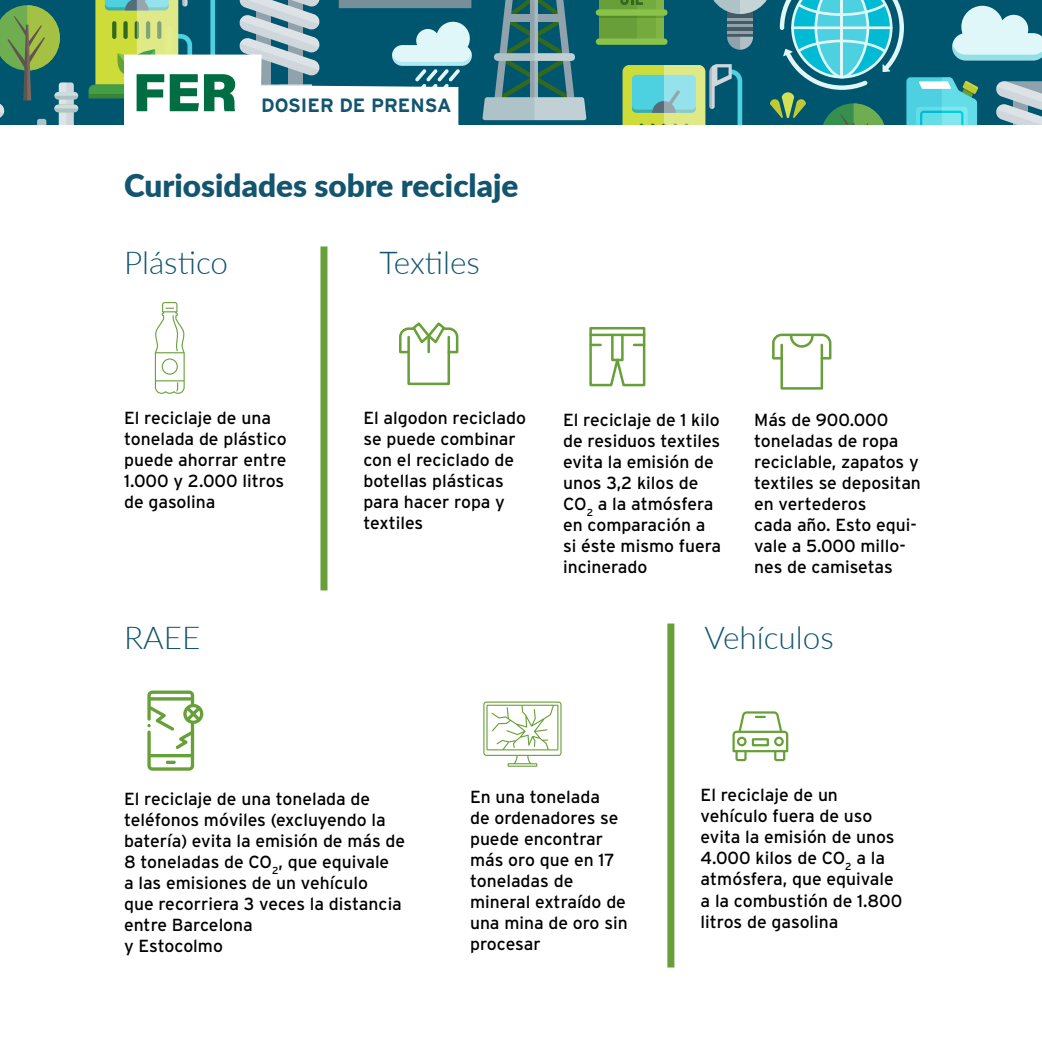
<style>
.page{position:relative;width:1042px;height:1042px;background:#fff}
.page>*{position:absolute;margin:0;border:0;box-sizing:border-box;transform-origin:0 0}
.t1{font:300 31.5px "Lato";color:#13556f}
.t2{font:900 31.5px "Lato";color:#13556f}
.t3{font:700 19.25px "Interstate";color:#13556f}
.t4{font:17.5px/21px "Interstate";color:#000}
</style>
<div class="page">
<svg style="left:483px;top:701px;width:78px;height:66px"></svg>
<svg style="left:732px;top:711px;width:57px;height:51px"></svg>
<svg style="left:154px;top:302px;width:31px;height:92px"></svg>
<div style="left:407px;top:336px;width:43px;height:49px;border:3px solid #679f38"></div>
<svg style="left:399px;top:322px;width:60px;height:33px"></svg>
<svg style="left:589px;top:327px;width:57px;height:60px"></svg>
<div style="left:780px;top:344px;width:43px;height:46px;border:3px solid #679f38"></div>
<svg style="left:772px;top:333px;width:60px;height:28px"></svg>
<svg style="left:147px;top:690px;width:56px;height:81px"></svg>
<div style="left:320px;top:246px;width:7px;height:344px;background:#679f39"></div>
<div style="left:667px;top:623px;width:7px;height:344px;background:#679f39"></div>
<div style="left:0;top:0;width:1042px;height:124px;background:#00556f"></div>
<svg style="left:482px;top:0;width:104px;height:120px"></svg>
<div style="left:599px;top:0;width:65px;height:41px;background:#689f38"></div>
<div style="left:599px;top:12px;width:65px;height:6px;background:#548c2a"></div>
<div style="left:596px;top:9px;width:71px;height:7px;background:#8ac349;border-radius:3px"></div>
<div style="left:596px;top:38px;width:71px;height:7px;background:#8ac349;border-radius:3px"></div>
<svg style="left:620px;top:0;width:422px;height:125px"></svg>
<svg style="left:0;top:5px;width:78px;height:119px"></svg>
<svg style="left:89px;top:0;width:383px;height:125px"></svg>
<p class="t3" style="left:261px;top:94px;width:192px">DOSIER DE PRENSA</p>
<h1 class="t2" style="left:124px;top:162px;width:396px">Curiosidades sobre reciclaje</h1>
<h1 class="t1" style="left:124px;top:241px;width:106px">Plástico</h1>
<h1 class="t1" style="left:379px;top:241px;width:102px">Textiles</h1>
<p class="t4" style="left:124px;top:407px;width:164px">El reciclaje de una tonelada de plástico puede ahorrar entre<br>1.000 y 2.000 litros de gasolina</p>
<p class="t4" style="left:363px;top:407px;width:164px">El algodon reciclado se puede combinar con el reciclado de botellas plásticas para hacer ropa y textiles</p>
<p class="t4" style="left:563px;top:409px;width:160px">El reciclaje de 1 kilo de residuos textiles evita la emisión de unos 3,2 kilos de<br>CO<sub>2</sub> a la atmósfera en comparación a si éste mismo fuera incinerado</p>
<p class="t4" style="left:754px;top:409px;width:168px">Más de 900.000 toneladas de ropa reciclable, zapatos y textiles se depositan en vertederos<br>cada año. Esto equi&shy;vale a 5.000 millo&shy;nes de camisetas</p>
<h1 class="t1" style="left:124px;top:616px;width:78px">RAEE</h1>
<h1 class="t1" style="left:704px;top:616px;width:131px">Vehículos</h1>
<p class="t4" style="left:124px;top:788px;width:283px">El reciclaje de una tonelada de teléfonos móviles (excluyendo la batería) evita la emisión de más de<br>8 toneladas de CO<sub>2</sub>, que equivale<br>a las emisiones de un vehículo<br>que recorriera 3 veces la distancia entre Barcelona<br>y Estocolmo</p>
<p class="t4" style="left:470px;top:786px;width:159px">En una tonelada<br>de ordenadores se puede encontrar más oro que en 17 toneladas de mineral extraído de una mina de oro sin procesar</p>
<p class="t4" style="left:700px;top:784px;width:203px">El reciclaje de un vehículo fuera de uso evita la emisión de unos<br>4.000 kilos de CO<sub>2</sub> a la atmósfera, que equivale a la combustión de 1.800 litros de gasolina</p>
</div>
